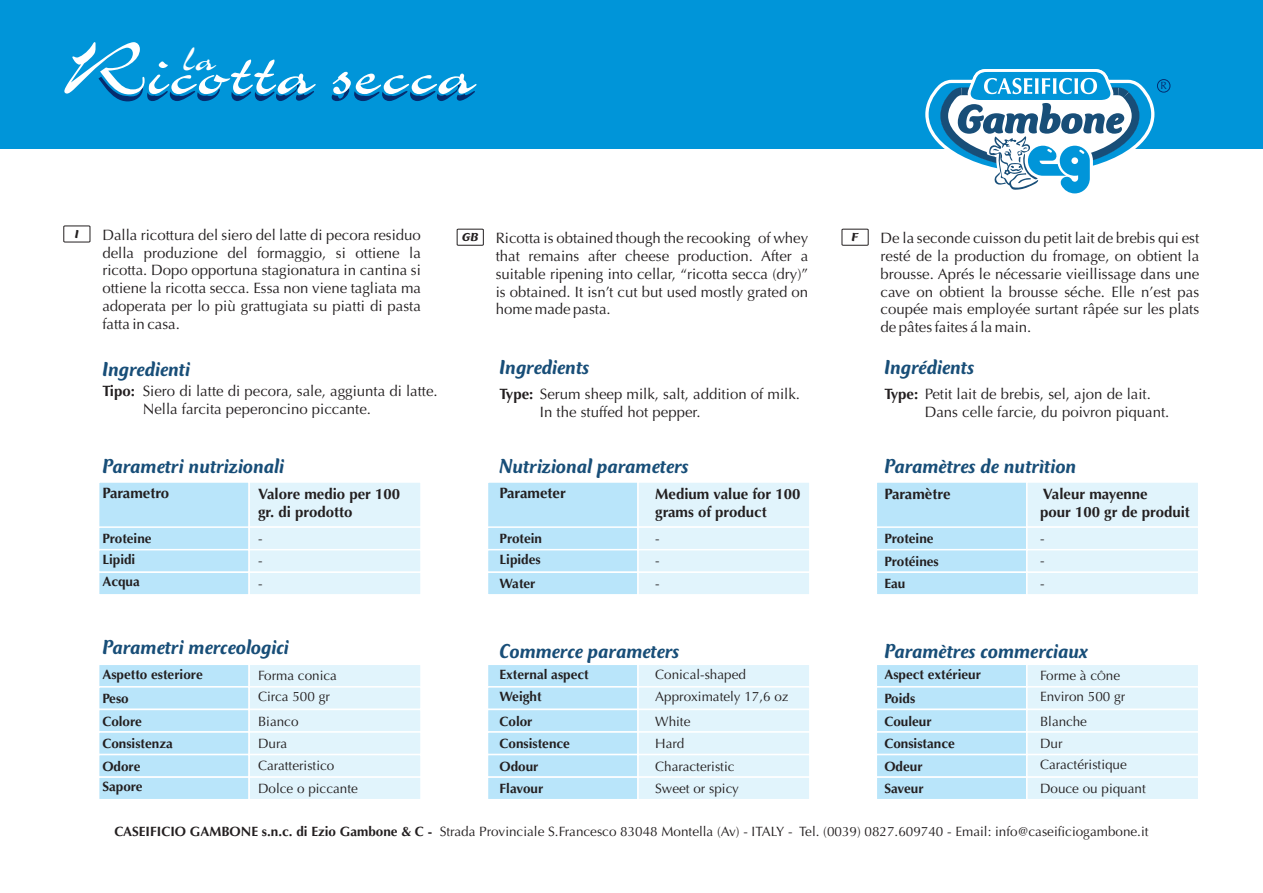
<style>
.page{position:relative;width:1263px;height:893px;background:#fff}
.page>*{position:absolute;margin:0;border:0;box-sizing:border-box;transform-origin:0 0}
.t1{font:84px "Charme";color:#fff}
.t2{font:45px "Charme";color:#fff}
.t3{font:italic 500 21px "Mercurius";color:#184e78}
.t4{font:15px/17.9px "Optima";color:#231f20;text-align:justify}
.t5{font:700 15px/17.9px "Optima";color:#231f20}
.t6{font:13.5px/22.5px "Optima";color:#231f20}
.t7{font:700 13.5px/22.5px "Optima";color:#231f20}
.t8{font:italic 500 12px "Mercurius";color:#231f20;scale:1.23 1}
.t9{font:10.5px "Optima";color:#052d6f}
.s1{font-family:"Mercurius";font-weight:500;font-style:italic;font-size:12px}
.s2{font-weight:700}
.s3{font-size:10.5px}
</style>
<div class="page">
<div style="left:0;top:0;width:1263px;height:149px;background:#0095d9"></div>
<div style="left:63px;top:226px;width:27px;height:16px;border:1px solid #231f20"></div>
<div style="left:457px;top:229px;width:27px;height:17px;border:1px solid #231f20"></div>
<div style="left:842px;top:229px;width:26px;height:17px;border:1px solid #231f20"></div>
<svg style="left:877px;top:665px;width:321px;height:134px;background:#d1eefb"></svg>
<svg style="left:488px;top:665px;width:321px;height:134px;background:#d1eefb"></svg>
<svg style="left:99px;top:665px;width:321px;height:134px;background:#d1eefb"></svg>
<svg style="left:877px;top:482px;width:321px;height:112px;background:#d0edfb"></svg>
<svg style="left:488px;top:482px;width:321px;height:112px;background:#d1edfb"></svg>
<svg style="left:99px;top:482px;width:321px;height:112px;background:#d1edfb"></svg>
<svg style="left:98px;top:77px;width:377px;height:25px"></svg>
<svg style="left:925px;top:69px;width:229px;height:125px"></svg>
<div style="left:1157px;top:79px;width:13px;height:14px;border:1px solid #052d6f;border-radius:50%"></div>
<h1 class="t1" style="left:64px;top:30px;width:414px">Ricotta secca</h1>
<h2 class="t2" style="left:183px;top:36px;width:35px">la</h2>
<p class="t9" style="left:1160px;top:82px;width:8px">R</p>
<p class="t4" style="left:102px;top:227px;width:320px">Dalla ricottura del siero del latte di pecora residuo della produzione del formaggio, si ottiene la ricotta. Dopo opportuna stagionatura in cantina si ottiene la ricotta secca. Essa non viene tagliata ma adoperata per lo più grattugiata su piatti di pasta fatta in casa.</p>
<p class="t8" style="left:75px;top:229px;width:5px">I</p>
<p class="t4" style="left:496px;top:231px;width:314px;text-indent:-33px"><span class="s1">GB</span> Ricotta is obtained though the recooking of whey that remains after cheese production. After a suitable ripening into cellar, “ricotta secca (dry)” is obtained. It isn’t cut but used mostly grated on home made pasta.</p>
<p class="t8" style="left:851px;top:232px;width:7px">F</p>
<p class="t4" style="left:880px;top:231px;width:320px">De la seconde cuisson du petit lait de brebis qui est resté de la production du fromage, on obtient la brousse. Aprés le nécessarie vieillissage dans une cave on obtient la brousse séche. Elle n’est pas coupée mais employée surtant râpée sur les plats de pâtes faites á la main.</p>
<h3 class="t3" style="left:102px;top:360px;width:89px">Ingredienti</h3>
<p class="t4" style="left:143px;top:384px;width:296px;text-indent:-40px"><span class="s2">Tipo:</span> Siero di latte di pecora, sale, aggiunta di latte.<br>Nella farcita peperoncino piccante.</p>
<h3 class="t3" style="left:499px;top:358px;width:92px">Ingredients</h3>
<p class="t4" style="left:540px;top:387px;width:262px;text-indent:-40px"><span class="s2">Type:</span> Serum sheep milk, salt, addition of milk.<br>In the stuffed hot pepper.</p>
<h3 class="t3" style="left:884px;top:358px;width:92px">Ingrédients</h3>
<p class="t4" style="left:925px;top:387px;width:246px;text-indent:-40px"><span class="s2">Type:</span> Petit lait de brebis, sel, ajon de lait.<br>Dans celle farcie, du poivron piquant.</p>
<h3 class="t3" style="left:102px;top:457px;width:184px">Parametri nutrizionali</h3>
<p class="t5" style="left:258px;top:487px;width:144px">Valore medio per 100 gr. di prodotto</p>
<p class="t5" style="left:102px;top:486px;width:68px">Parametro</p>
<p class="t7" style="left:102px;top:529px;width:51px;line-height:21.8px">Proteine<br>Lipidi<br>Acqua</p>
<p class="t6" style="left:258px;top:528px;width:6px;text-align:justify">- - -</p>
<h3 class="t3" style="left:102px;top:638px;width:188px">Parametri merceologici</h3>
<p class="t7" style="left:102px;top:664px;width:102px;line-height:23px">Aspetto esteriore<br>Peso<br>Colore<br>Consistenza<br>Odore</p>
<p class="t7" style="left:102px;top:777px;width:42px">Sapore</p>
<p class="t6" style="left:258px;top:666px;width:80px">Forma conica</p>
<p class="t6" style="left:258px;top:711px;width:101px">Bianco<br>Dura<br>Caratteristico<br>Dolce o piccante</p>
<p class="t6" style="left:258px;top:687px;width:73px">Circa 500 gr</p>
<h3 class="t3" style="left:499px;top:457px;width:191px">Nutrizional parameters</h3>
<p class="t5" style="left:655px;top:487px;width:147px">Medium value for 100 grams of product</p>
<p class="t5" style="left:499px;top:486px;width:68px">Parameter</p>
<p class="t7" style="left:499px;top:529px;width:44px;line-height:21.1px">Protein<br>Lipides</p>
<p class="t7" style="left:499px;top:574px;width:38px">Water</p>
<p class="t6" style="left:655px;top:528px;width:6px;text-align:justify">- - -</p>
<h3 class="t3" style="left:499px;top:642px;width:182px">Commerce parameters</h3>
<p class="t7" style="left:499px;top:664px;width:91px">External aspect<br>Weight</p>
<p class="t7" style="left:499px;top:711px;width:72px">Color<br>Consistence<br>Odour<br>Flavour</p>
<p class="t6" style="left:655px;top:664px;width:92px">Conical-shaped</p>
<p class="t6" style="left:655px;top:711px;width:85px">White<br>Hard<br>Characteristic<br>Sweet or spicy</p>
<p class="t6" style="left:655px;top:687px;width:135px">Approximately 17,6 oz</p>
<h3 class="t3" style="left:884px;top:457px;width:194px">Paramètres de nutrìtion</h3>
<p class="t5" style="left:1040px;top:487px;width:151px">Valeur mayenne<br>pour 100 gr de produit</p>
<p class="t5" style="left:884px;top:487px;width:68px">Paramètre</p>
<p class="t7" style="left:884px;top:529px;width:56px">Proteine<br>Protéines<br>Eau</p>
<p class="t6" style="left:1040px;top:528px;width:6px;text-align:justify">- - -</p>
<h3 class="t3" style="left:884px;top:642px;width:205px">Paramètres commerciaux</h3>
<p class="t7" style="left:884px;top:664px;width:98px;line-height:24.3px">Aspect extérieur<br>Poids</p>
<p class="t7" style="left:884px;top:711px;width:72px">Couleur<br>Consistance<br>Odeur<br>Saveur</p>
<p class="t6" style="left:1040px;top:666px;width:82px">Forme à c<span class="s3">Ô</span>ne</p>
<p class="t6" style="left:1040px;top:686px;width:87px;line-height:24.6px">Environ 500 gr<br>Blanche</p>
<p class="t6" style="left:1040px;top:734px;width:88px;line-height:21.1px">Dur<br>Caractéristique</p>
<p class="t6" style="left:1040px;top:779px;width:107px">Douce ou piquant</p>
<p class="t6" style="left:114px;top:822px;width:1036px"><span class="s2">CASEIFICIO GAMBONE s.n.c. di Ezio Gambone &amp; C -</span> Strada Provinciale S.Francesco 83048 Montella (Av) - ITALY - Tel. (0039) 0827.609740 - Email: info@caseificiogambone.it</p>
</div>
